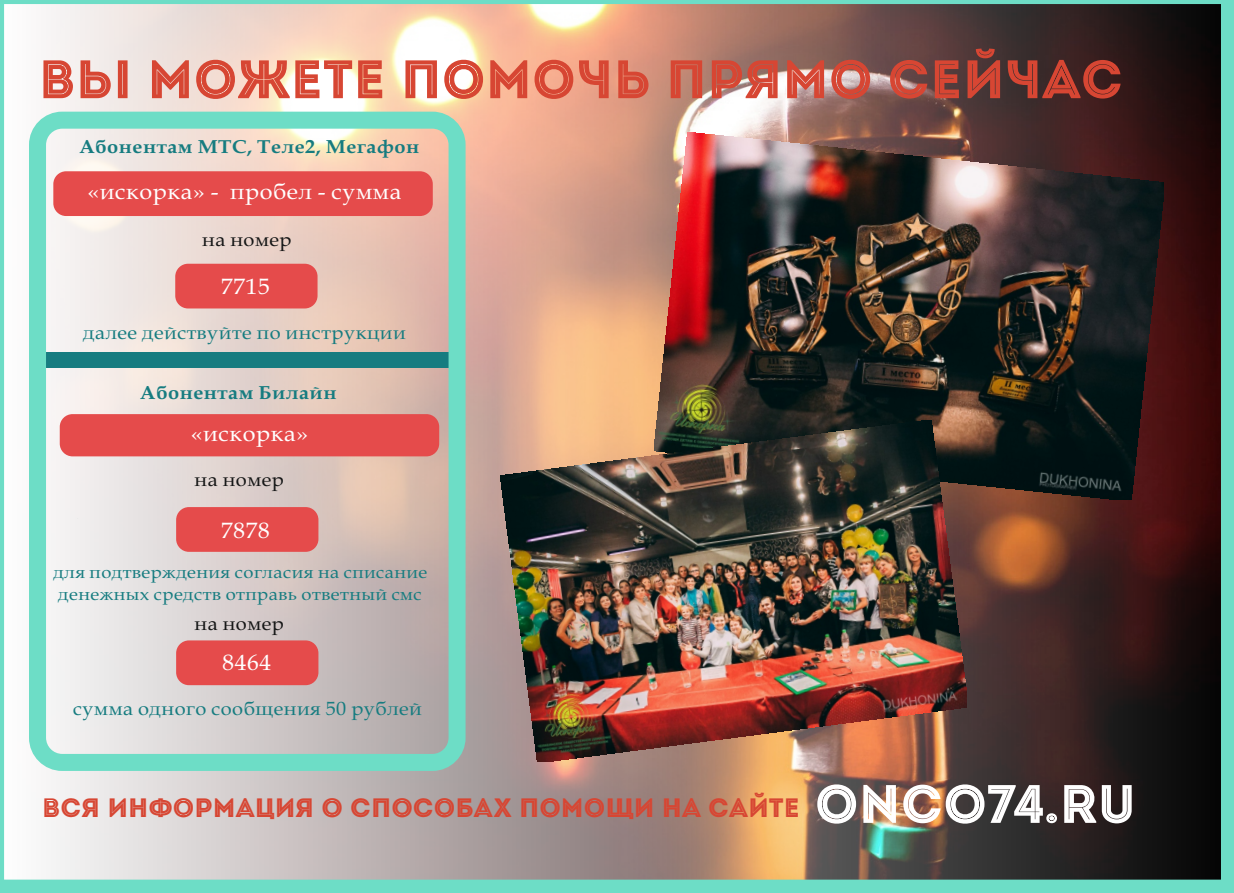
<style>
.page{position:relative;width:1234px;height:893px;background:#fff}
.page>*{position:absolute;margin:0;border:0;box-sizing:border-box;transform-origin:0 0}
.t1{font:54px "Intro Inline";color:#d74633}
.t2{font:26.55px "Intro Inline";color:#d74633}
.t3{font:22.05px "Book Antiqua";letter-spacing:.025em;color:#fff;scale:1.06 1}
.t4{font:18.9px "Book Antiqua";letter-spacing:.025em;color:#167c80;scale:1.06 1}
.t5{font:700 18.9px "Book Antiqua";letter-spacing:.025em;color:#167c80;scale:1.06 1}
.t6{font:18.9px "Book Antiqua";letter-spacing:.025em;color:#151616;scale:1.06 1}
.t7{font:17.4px/21.6px "Book Antiqua";letter-spacing:.025em;color:#167c80;scale:1.06 1}
.s1{font-size:54px;color:#fff}
</style>
<div class="page">
<img style="left:0;top:0;width:1233px;height:893px">
<div style="left:53px;top:171px;width:379px;height:45px;background:#e54b4b;border-radius:13px"></div>
<div style="left:175px;top:264px;width:142px;height:44px;background:#e54b4b;border-radius:13px"></div>
<div style="left:176px;top:507px;width:142px;height:45px;background:#e54b4b;border-radius:13px"></div>
<div style="left:60px;top:414px;width:379px;height:42px;background:#e54b4b;border-radius:13px"></div>
<div style="left:46px;top:352px;width:406px;height:15px;background:#167c80"></div>
<div style="left:176px;top:640px;width:142px;height:45px;background:#e54b4b;border-radius:13px"></div>
<div style="left:29px;top:112px;width:436px;height:659px;border:17px solid #6dddc6;border-radius:25px"></div>
<img style="left:654px;top:133px;width:509px;height:367px">
<img style="left:500px;top:421px;width:466px;height:341px">
<h1 class="t1" style="left:39px;top:58px;width:1085px">ВЫ МОЖЕТЕ ПОМОЧЬ ПРЯМО СЕЙЧАС</h1>
<p class="t5" style="left:79px;top:139px;width:322px">Абонентам МТС, Теле2, Мегафон</p>
<p class="t3" style="left:88px;top:183px;width:297px">«искорка» - пробел - сумма</p>
<p class="t6" style="left:202px;top:232px;width:86px">на номер</p>
<p class="t3" style="left:221px;top:278px;width:47px">7715</p>
<p class="t4" style="left:83px;top:325px;width:306px">далее действуйте по инструкции</p>
<p class="t5" style="left:140px;top:385px;width:187px">Абонентам Билайн</p>
<p class="t3" style="left:191px;top:425px;width:112px">«искорка»</p>
<p class="t6" style="left:195px;top:473px;width:86px">на номер</p>
<p class="t3" style="left:221px;top:522px;width:47px">7878</p>
<p class="t7" style="left:54px;top:564px;width:354px">для подтверждения согласия на списание денежных средств отправь ответный смс</p>
<p class="t6" style="left:195px;top:616px;width:86px">на номер</p>
<p class="t3" style="left:222px;top:654px;width:47px">8464</p>
<p class="t4" style="left:73px;top:702px;width:330px">сумма одного сообщения 50 рублей</p>
<h2 class="t2" style="left:42px;top:797px;width:1095px">ВСЯ ИНФОРМАЦИЯ О СПОСОБАХ ПОМОЩИ НА САЙТЕ <span class="s1">ONCO74.RU</span></h2>
</div>
